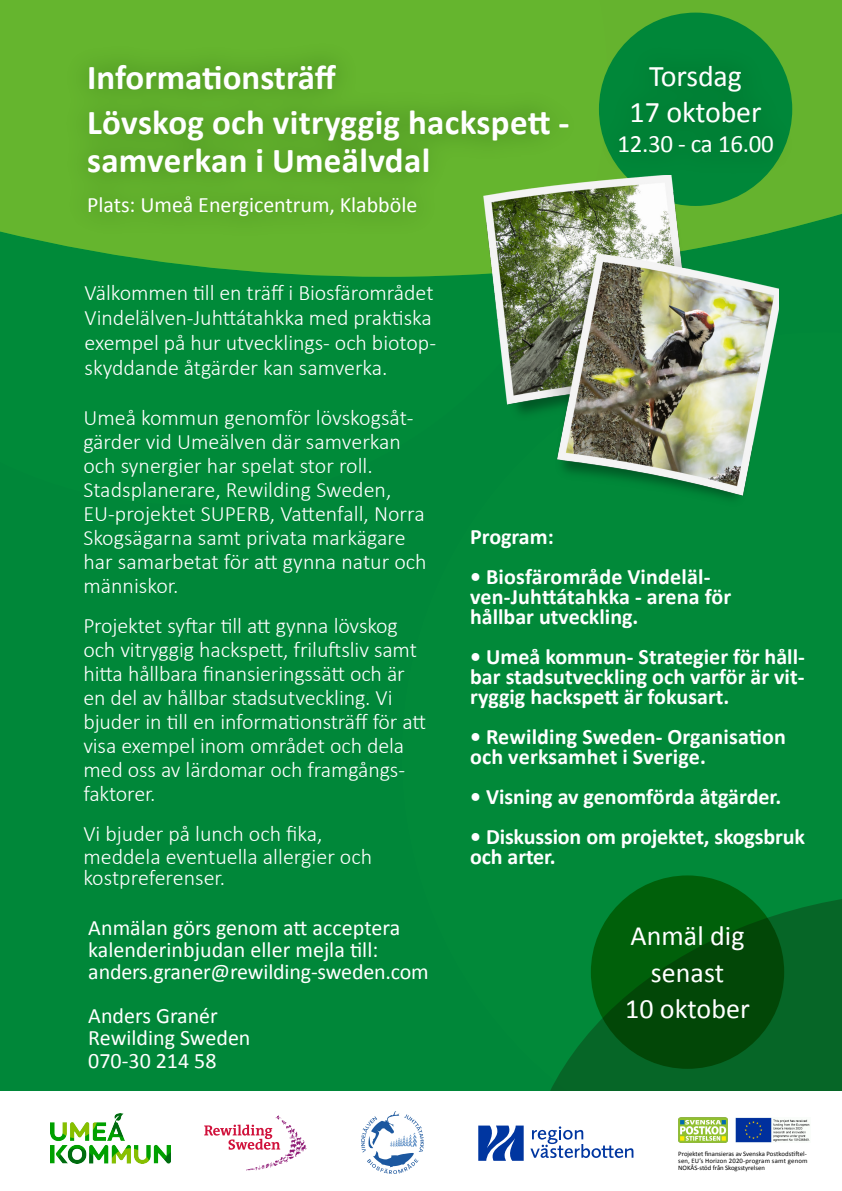
<style>
.page{position:relative;width:842px;height:1191px;background:#fff}
.page>*{position:absolute;margin:0;border:0;box-sizing:border-box;transform-origin:0 0}
.t1{font:700 35px/45px "Calibri";letter-spacing:.01em;color:#fff}
.t2{font:30px/36px "Calibri";letter-spacing:-.005em;color:#fff;text-align:center}
.t3{font:28px/36px "Calibri";color:#fff;text-align:center}
.t4{font:25px "Calibri";letter-spacing:-.01em;color:#fff}
.t5{font:300 22px/24px "Calibri";letter-spacing:-.005em;color:#fff}
.t6{font:700 22px/20px "Calibri";color:#fff}
.t7{font:22px/22px "Calibri";color:#fff}
.t8{font:6.8px/6.9px "Calibri";letter-spacing:-.005em;color:#000;text-align:justify}
</style>
<div class="page">
<div style="left:0;top:277px;width:842px;height:814px;background:#008739"></div>
<div style="left:607px;top:0;width:235px;height:207px;background:#65b32e"></div>
<svg style="left:779px;top:207px;width:63px;height:70px;background:#169036"></svg>
<div style="left:402px;top:332px;width:440px;height:759px;background:#018939"></div>
<svg style="left:0;top:0;width:607px;height:504px;background:#149236"></svg>
<svg style="left:524px;top:891px;width:318px;height:200px;background:#03742e"></svg>
<img style="left:50px;top:1113px;width:121px;height:50px">
<svg style="left:204px;top:1115px;width:102px;height:55px"></svg>
<img style="left:678px;top:1117px;width:50px;height:25px">
<img style="left:736px;top:1117px;width:74px;height:25px">
<svg style="left:478px;top:1125px;width:46px;height:35px"></svg>
<svg style="left:530px;top:1126px;width:103px;height:32px"></svg>
<img style="left:361px;top:1111px;width:62px;height:62px">
<img style="left:53px;top:26px;width:558px;height:261px">
<svg style="left:591px;top:875px;width:193px;height:193px;background:#015108"></svg>
<div style="left:599px;top:13px;width:193px;height:193px;background:#008739;border-radius:50%"></div>
<img style="left:564px;top:27px;width:263px;height:167px">
<img style="left:483px;top:176px;width:296px;height:331px">
<h1 class="t1" style="left:87px;top:54px;width:484px">Informationsträff<br>Lövskog och vitryggig hackspett -</h1>
<h1 class="t1" style="left:87px;top:137px;width:345px">samverkan i Umeälvdal</h1>
<p class="t7" style="left:87px;top:193px;width:332px">Plats: Umeå Energicentrum, Klabböle</p>
<p class="t5" style="left:85px;top:280px;width:353px;line-height:25px">Välkommen till en träff i Biosfärområdet Vindelälven-Juhttátahkka med praktiska exempel på hur utvecklings- och biotop&shy;skyddande åtgärder kan samverka.</p>
<h2 class="t2" style="left:630px;top:57px;width:133px">Torsdag<br>17 oktober</h2>
<p class="t4" style="left:617px;top:126px;width:158px">12.30 - ca 16.00</p>
<p class="t5" style="left:83px;top:405px;width:345px">Umeå kommun genomför lövskogsåt&shy;gärder vid Umeälven där samverkan och synergier har spelat stor roll.<br>Stadsplanerare, Rewilding Sweden, EU-projektet SUPERB, Vattenfall, Norra Skogsägarna samt privata markägare har samarbetat för att gynna natur och människor.</p>
<p class="t5" style="left:83px;top:613px;width:344px">Projektet syftar till att gynna lövskog och vitryggig hackspett, friluftsliv samt hitta hållbara finansieringssätt och är en del av hållbar stadsutveckling. Vi bjuder in till en informationsträff för att visa exempel inom området och dela med oss av lärdomar och framgångs&shy;faktorer.</p>
<p class="t5" style="left:83px;top:822px;width:290px;line-height:23px">Vi bjuder på lunch och fika, meddela eventuella allergier och</p>
<p class="t5" style="left:83px;top:865px;width:143px">kostpreferenser.</p>
<p class="t7" style="left:88px;top:915px;width:342px">Anmälan görs genom att acceptera kalenderinbjudan eller mejla till: anders.graner@rewilding-sweden.com</p>
<p class="t7" style="left:88px;top:1003px;width:164px;line-height:22.5px">Anders Granér<br>Rewilding Sweden<br>070-30 214 58</p>
<p class="t6" style="left:470px;top:525px;width:85px">Program:</p>
<p class="t6" style="left:470px;top:565px;width:263px">• Biosfärområde Vindeläl&shy;ven-Juhttátahkka - arena för hållbar utveckling.</p>
<p class="t6" style="left:470px;top:645px;width:336px;text-align:justify">• Umeå kommun- Strategier för håll&shy;bar stadsutveckling och varför är vit&shy;ryggig hackspett är fokusart.</p>
<p class="t6" style="left:470px;top:725px;width:317px">• Rewilding Sweden- Organisation och verksamhet i Sverige.</p>
<p class="t6" style="left:470px;top:785px;width:313px">• Visning av genomförda åtgärder.</p>
<p class="t6" style="left:470px;top:825px;width:336px">• Diskussion om projektet, skogsbruk och arter.</p>
<p class="t3" style="left:625px;top:917px;width:126px">Anmäl dig senast<br>10 oktober</p>
<p class="t8" style="left:678px;top:1150px;width:131px">Projektet finansieras av Svenska Postkodstiftel&shy;sen, EU’s Horizon 2020-program samt genom NOKÅS-stöd från Skogsstyrelsen</p>
</div>
